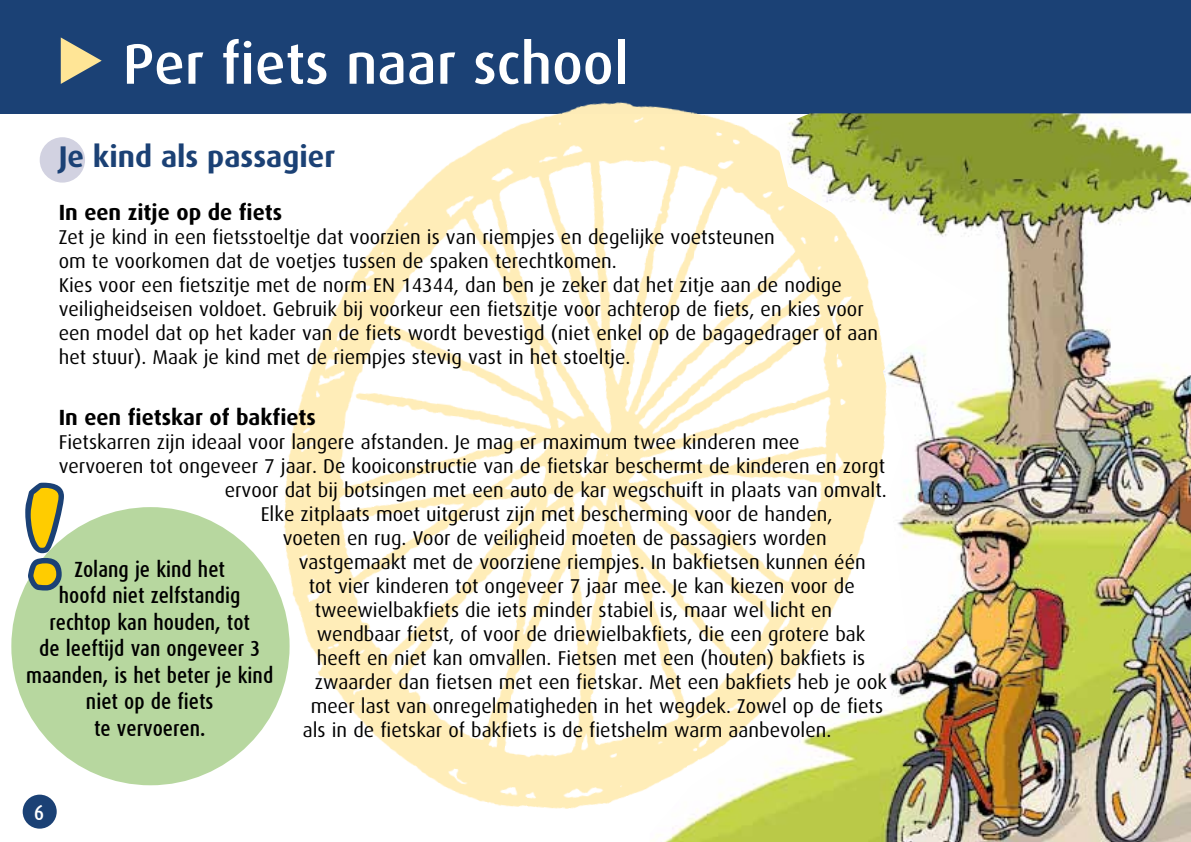
<style>
.page{position:relative;width:1191px;height:842px;background:#fff}
.page>*{position:absolute;margin:0;border:0;box-sizing:border-box;transform-origin:0 0}
.t1{font:500 57px "Dax";color:#fff}
.t2{font:700 30px "Dax";color:#1b4175}
.t3{font:500 22px/26.4px "Dax Condensed";color:#000;text-align:center}
.t4{font:700 22px "Dax";color:#000}
.t5{font:500 22px "Dax Condensed";color:#fff}
.t6{font:20px/24px "Dax";color:#000}
</style>
<div class="page">
<div style="left:0;top:0;width:1191px;height:113px;background:#1b4175"></div>
<img style="left:258px;top:102px;width:437px;height:707px">
<svg style="left:61px;top:37px;width:41px;height:47px"></svg>
<img style="left:650px;top:113px;width:541px;height:729px">
<div style="left:40px;top:137px;width:45px;height:46px;background:#d2d2e1;border-radius:50%"></div>
<div style="left:11px;top:507px;width:278px;height:278px;background:#b7d79f;border-radius:50%"></div>
<svg style="left:25px;top:483px;width:39px;height:107px"></svg>
<div style="left:23px;top:795px;width:34px;height:34px;background:#1b4175;border-radius:50%"></div>
<h1 class="t1" style="left:123px;top:32px;width:507px">Per fiets naar school</h1>
<h2 class="t2" style="left:59px;top:139px;width:278px">Je kind als passagier</h2>
<p class="t4" style="left:59px;top:199px;width:225px">In een zitje op de fiets</p>
<p class="t6" style="left:59px;top:225px;width:821px">Zet je kind in een fietsstoeltje dat voorzien is van riempjes en degelijke voetsteunen<br>om te voorkomen dat de voetjes tussen de spaken terechtkomen.<br>Kies voor een fietszitje met de norm EN 14344, dan ben je zeker dat het zitje aan de nodige veiligheidseisen voldoet. Gebruik bij voorkeur een fietszitje voor achterop de fiets, en kies voor een model dat op het kader van de fiets wordt bevestigd (niet enkel op de bagagedrager of aan het stuur). Maak je kind met de riempjes stevig vast in het stoeltje.</p>
<p class="t4" style="left:59px;top:405px;width:259px">In een fietskar of bakfiets</p>
<p class="t6" style="left:59px;top:431px;width:742px">Fietskarren zijn ideaal voor langere afstanden. Je mag er maximum twee kinderen mee</p>
<p class="t6" style="left:59px;top:455px;width:828px">vervoeren tot ongeveer 7 jaar. De kooiconstructie van de fietskar beschermt de kinderen en zorgt</p>
<p class="t6" style="left:225px;top:479px;width:663px">ervoor dat bij botsingen met een auto de kar wegschuift in plaats van omvalt.</p>
<p class="t6" style="left:261px;top:503px;width:573px">Elke zitplaats moet uitgerust zijn met bescherming voor de handen,</p>
<p class="t6" style="left:283px;top:527px;width:545px">voeten en rug. Voor de veiligheid moeten de passagiers worden</p>
<p class="t6" style="left:299px;top:551px;width:568px">vastgemaakt met de voorziene riempjes. In bakfietsen kunnen één</p>
<p class="t6" style="left:309px;top:575px;width:547px">tot vier kinderen tot ongeveer 7 jaar mee. Je kan kiezen voor de</p>
<p class="t6" style="left:315px;top:599px;width:519px">tweewielbakfiets die iets minder stabiel is, maar wel licht en</p>
<p class="t6" style="left:317px;top:623px;width:550px">wendbaar fietst, of voor de driewielbakfiets, die een grotere bak</p>
<p class="t6" style="left:317px;top:647px;width:550px">heeft en niet kan omvallen. Fietsen met een (houten) bakfiets is</p>
<p class="t6" style="left:315px;top:671px;width:573px">zwaarder dan fietsen met een fietskar. Met een bakfiets heb je ook</p>
<p class="t6" style="left:311px;top:695px;width:574px">meer last van onregelmatigheden in het wegdek. Zowel op de fiets</p>
<p class="t6" style="left:303px;top:719px;width:530px">als in de fietskar of bakfiets is de fietshelm warm aanbevolen.</p>
<p class="t3" style="left:26px;top:556px;width:249px">Zolang je kind het<br>hoofd niet zelfstandig rechtop kan houden, tot<br>de leeftijd van ongeveer 3 maanden, is het beter je kind niet op de fiets<br>te vervoeren.</p>
<p class="t5" style="left:34px;top:800px;width:11px">6</p>
</div>
